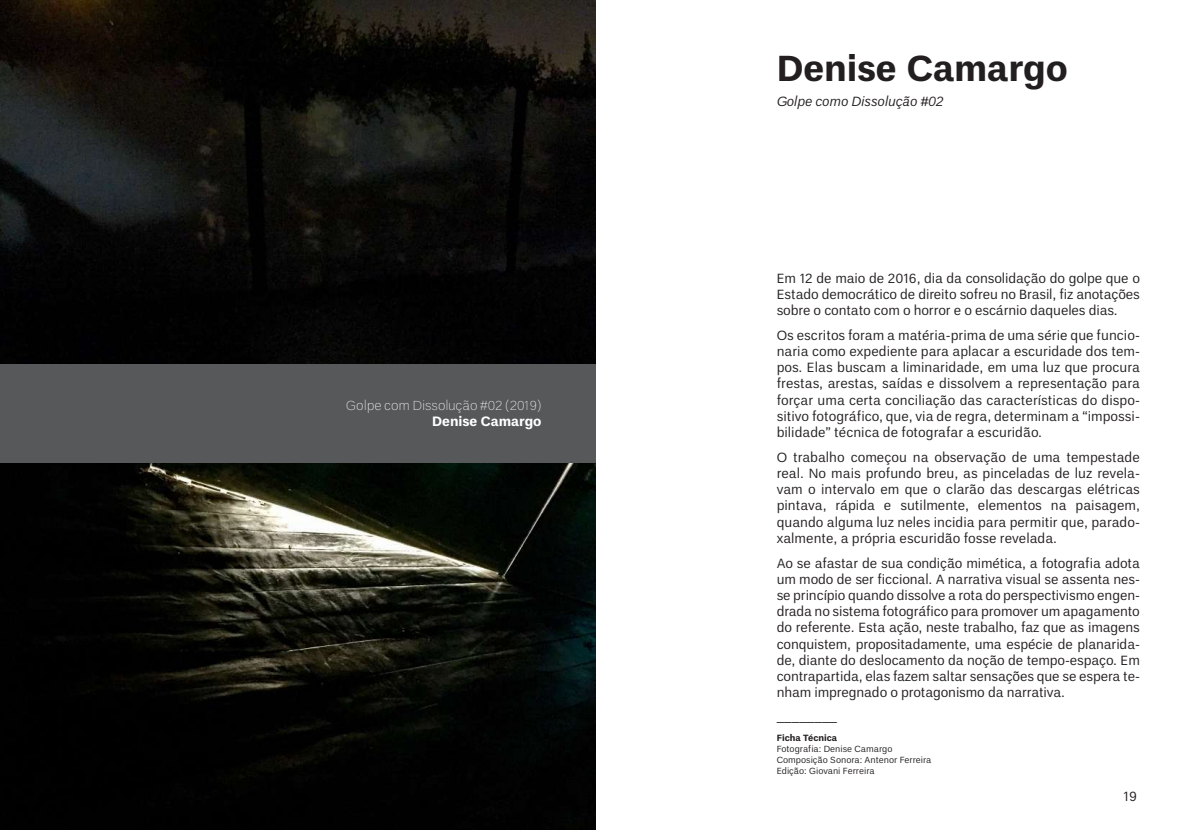
<style>
.page{position:relative;width:1191px;height:830px;background:#fff}
.page>*{position:absolute;margin:0;border:0;box-sizing:border-box;transform-origin:0 0}
.t1{font:700 36px "Un B Pro";color:#231f20}
.t2{font:13.5px/16.2px "Un B Pro";letter-spacing:-.01em;color:#231f20;text-align:justify}
.t3{font:300 13.5px "Un B Pro";color:#fff}
.t4{font:italic 13.5px "Un B Pro";color:#231f20}
.t5{font:700 13.5px "Un B Pro";color:#fff}
.t6{font:9px/10.8px "Un B Pro";color:#231f20}
.t7{font:700 9px "Un B Pro";color:#231f20}
</style>
<div class="page">
<img style="left:0;top:0;width:595px;height:829px">
<div style="left:0;top:364px;width:595px;height:99px;background:#57585a"></div>
<p class="t3" style="left:346px;top:397px;width:197px">Golpe com Dissolução #02 (2019)</p>
<p class="t5" style="left:432px;top:413px;width:111px">Denise Camargo</p>
<h1 class="t1" style="left:776px;top:48px;width:293px">Denise Camargo</h1>
<p class="t4" style="left:776px;top:93px;width:168px">Golpe como Dissolução #02</p>
<p class="t2" style="left:776px;top:269px;width:365px">Em 12 de maio de 2016, dia da consolidação do golpe que o Estado democrático de direito sofreu no Brasil, fiz anotações sobre o contato com o horror e o escárnio daqueles dias.</p>
<p class="t2" style="left:776px;top:327px;width:365px">Os escritos foram a matéria-prima de uma série que funcio&shy;naria como expediente para aplacar a escuridade dos tem&shy;pos. Elas buscam a liminaridade, em uma luz que procura frestas, arestas, saídas e dissolvem a representação para forçar uma certa conciliação das características do dispo&shy;sitivo fotográfico, que, via de regra, determinam a “impossi&shy;bilidade” técnica de fotografar a escuridão.</p>
<p class="t2" style="left:776px;top:449px;width:365px">O trabalho começou na observação de uma tempestade real. No mais profundo breu, as pinceladas de luz revela&shy;vam o intervalo em que o clarão das descargas elétricas pintava, rápida e sutilmente, elementos na paisagem, quando alguma luz neles incidia para permitir que, parado&shy;xalmente, a própria escuridão fosse revelada.</p>
<p class="t2" style="left:776px;top:554px;width:365px">Ao se afastar de sua condição mimética, a fotografia adota um modo de ser ficcional. A narrativa visual se assenta nes&shy;se princípio quando dissolve a rota do perspectivismo engen&shy;drada no sistema fotográfico para promover um apagamento do referente. Esta ação, neste trabalho, faz que as imagens conquistem, propositadamente, uma espécie de planarida&shy;de, diante do deslocamento da noção de tempo-espaço. Em contrapartida, elas fazem saltar sensações que se espera te&shy;nham impregnado o protagonismo da narrativa.</p>
<p class="t2" style="left:776px;top:709px;width:62px">________</p>
<p class="t7" style="left:776px;top:732px;width:62px">Ficha Técnica</p>
<p class="t6" style="left:776px;top:743px;width:156px">Fotografia: Denise Camargo<br>Composição Sonora: Antenor Ferreira<br>Edição: Giovani Ferreira</p>
<p class="t2" style="left:1123px;top:787px;width:15px">19</p>
</div>
